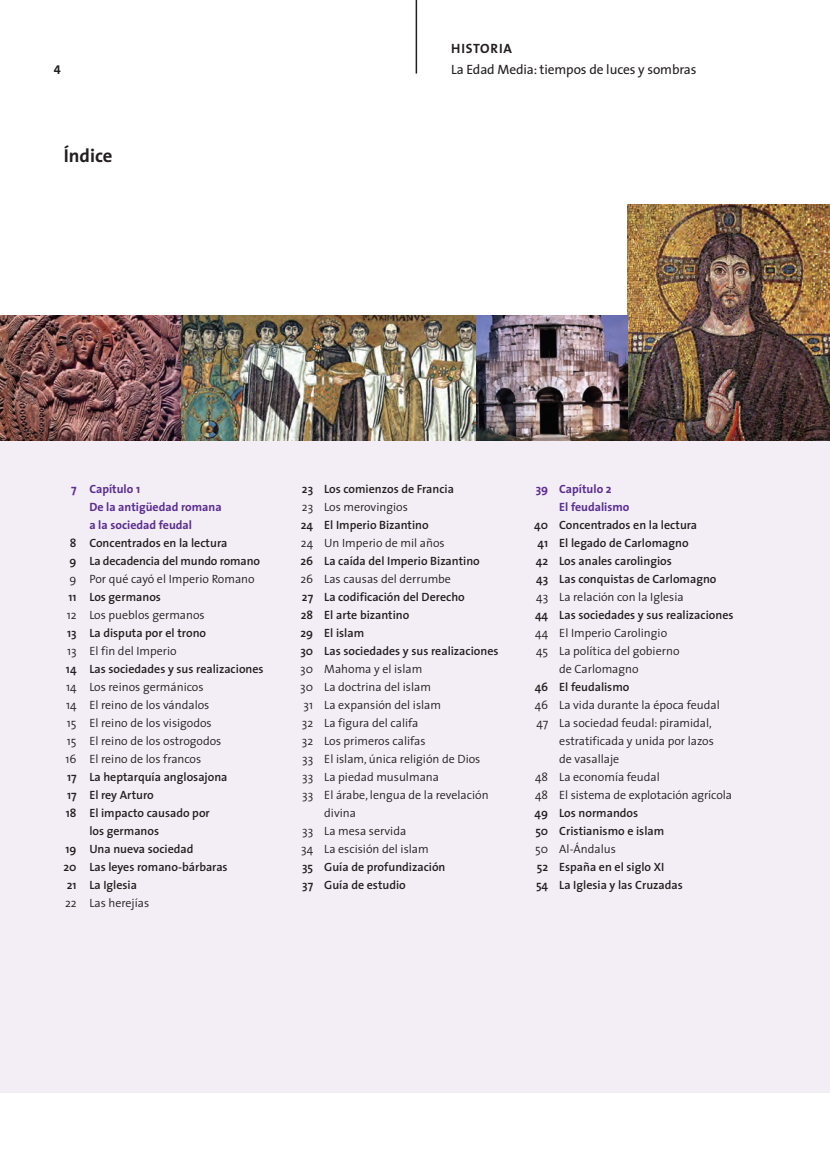
<style>
.page{position:relative;width:830px;height:1170px;background:#fff}
.page>*{position:absolute;margin:0;border:0;box-sizing:border-box;transform-origin:0 0}
.t1{font:700 18.75px "The Sans";color:#231f20}
.t2{font:13.5px "The Sans";letter-spacing:-.01em;color:#231f20}
.t3{font:700 13.5px "The Sans";letter-spacing:.06em;color:#231f20}
.t4{font:12.75px "The Sans Bold Expert";color:#231f20}
.t5{font:300 12px/18px "The Sans";color:#231f20}
.t6{font:600 12px/18px "The Sans";color:#231f20}
.t7{font:700 12px/18px "The Sans";color:#5b2e91}
</style>
<div class="page">
<img style="left:627px;top:204px;width:202px;height:237px">
<img style="left:475px;top:315px;width:152px;height:126px">
<img style="left:0;top:315px;width:181px;height:126px">
<img style="left:181px;top:315px;width:294px;height:126px">
<hr style="left:415px;top:0;width:2px;height:74px;background:#231f20">
<div style="left:0;top:441px;width:829px;height:651px;background:#f3edf5"></div>
<p class="t4" style="left:54px;top:65px;width:9px">4</p>
<h1 class="t1" style="left:64px;top:148px;width:50px">Índice</h1>
<p class="t3" style="left:451px;top:43px;width:62px">HISTORIA</p>
<p class="t2" style="left:451px;top:64px;width:247px">La Edad Media: tiempos de luces y sombras</p>
<p class="t7" style="left:71px;top:481px;width:7px">7</p>
<p class="t6" style="left:70px;top:535px;width:8px">8<br>9</p>
<p class="t5" style="left:70px;top:571px;width:8px">9</p>
<p class="t6" style="left:68px;top:589px;width:10px">11</p>
<p class="t5" style="left:67px;top:607px;width:11px">12</p>
<p class="t6" style="left:67px;top:625px;width:11px">13</p>
<p class="t5" style="left:67px;top:643px;width:11px">13</p>
<p class="t6" style="left:66px;top:661px;width:12px">14</p>
<p class="t5" style="left:66px;top:679px;width:13px;text-align:justify">14<br>14<br>15<br>15<br>16</p>
<p class="t6" style="left:66px;top:769px;width:12px;text-align:justify">17<br>17<br>18</p>
<p class="t6" style="left:63px;top:841px;width:15px;text-align:justify">19<br>20<br>21</p>
<p class="t5" style="left:65px;top:895px;width:13px">22</p>
<p class="t7" style="left:89px;top:481px;width:134px">Capítulo 1<br>De la antigüedad romana a la sociedad feudal</p>
<p class="t6" style="left:89px;top:535px;width:172px">Concentrados en la lectura<br>La decadencia del mundo romano</p>
<p class="t5" style="left:89px;top:571px;width:167px">Por qué cayó el Imperio Romano</p>
<p class="t6" style="left:89px;top:589px;width:73px">Los germanos</p>
<p class="t5" style="left:89px;top:607px;width:117px">Los pueblos germanos</p>
<p class="t6" style="left:89px;top:625px;width:118px">La disputa por el trono</p>
<p class="t5" style="left:89px;top:643px;width:89px">El fin del Imperio</p>
<p class="t6" style="left:89px;top:661px;width:176px">Las sociedades y sus realizaciones</p>
<p class="t5" style="left:89px;top:679px;width:133px">Los reinos germánicos<br>El reino de los vándalos<br>El reino de los visigodos<br>El reino de los ostrogodos<br>El reino de los francos</p>
<p class="t6" style="left:89px;top:769px;width:140px">La heptarquía anglosajona<br>El rey Arturo<br>El impacto causado por los germanos<br>Una nueva sociedad<br>Las leyes romano-bárbaras<br>La Iglesia</p>
<p class="t5" style="left:89px;top:895px;width:61px">Las herejías</p>
<p class="t6" style="left:302px;top:481px;width:13px">23</p>
<p class="t5" style="left:302px;top:499px;width:13px">23</p>
<p class="t6" style="left:301px;top:517px;width:14px">24</p>
<p class="t5" style="left:301px;top:535px;width:14px">24</p>
<p class="t6" style="left:300px;top:553px;width:14px">26</p>
<p class="t5" style="left:300px;top:571px;width:14px">26</p>
<p class="t6" style="left:300px;top:589px;width:14px;text-align:justify">27<br>28<br>29<br>30</p>
<p class="t5" style="left:300px;top:661px;width:14px;text-align:justify">30<br>30<br>31<br>32<br>32<br>33<br>33<br>33</p>
<p class="t5" style="left:301px;top:823px;width:14px">33<br>34</p>
<p class="t6" style="left:302px;top:859px;width:13px">35<br>37</p>
<p class="t6" style="left:324px;top:481px;width:131px">Los comienzos de Francia</p>
<p class="t5" style="left:324px;top:499px;width:85px">Los merovingios</p>
<p class="t6" style="left:324px;top:517px;width:106px">El Imperio Bizantino</p>
<p class="t5" style="left:324px;top:535px;width:122px">Un Imperio de mil años</p>
<p class="t6" style="left:324px;top:553px;width:157px">La caída del Imperio Bizantino</p>
<p class="t5" style="left:324px;top:571px;width:128px">Las causas del derrumbe</p>
<p class="t6" style="left:324px;top:589px;width:176px">La codificación del Derecho<br>El arte bizantino<br>El islam<br>Las sociedades y sus realizaciones</p>
<p class="t5" style="left:324px;top:661px;width:166px">Mahoma y el islam<br>La doctrina del islam<br>La expansión del islam<br>La figura del califa<br>Los primeros califas<br>El islam, única religión de Dios<br>La piedad musulmana<br>El árabe, lengua de la revelación divina<br>La mesa servida<br>La escisión del islam</p>
<p class="t6" style="left:324px;top:859px;width:123px">Guía de profundización<br>Guía de estudio</p>
<p class="t7" style="left:535px;top:481px;width:14px">39</p>
<p class="t6" style="left:534px;top:517px;width:15px;text-align:justify">40<br>41<br>42<br>43</p>
<p class="t5" style="left:536px;top:589px;width:14px">43</p>
<p class="t6" style="left:534px;top:607px;width:15px">44</p>
<p class="t5" style="left:535px;top:625px;width:14px">44<br>45</p>
<p class="t6" style="left:534px;top:679px;width:15px">46</p>
<p class="t5" style="left:534px;top:697px;width:15px">46<br>47</p>
<p class="t5" style="left:535px;top:769px;width:15px">48<br>48</p>
<p class="t6" style="left:534px;top:805px;width:15px">49<br>50</p>
<p class="t5" style="left:535px;top:841px;width:14px">50</p>
<p class="t6" style="left:536px;top:859px;width:14px">52<br>54</p>
<p class="t7" style="left:559px;top:481px;width:72px">Capítulo 2<br>El feudalismo</p>
<p class="t6" style="left:559px;top:517px;width:159px">Concentrados en la lectura<br>El legado de Carlomagno<br>Los anales carolingios<br>Las conquistas de Carlomagno</p>
<p class="t5" style="left:559px;top:589px;width:126px">La relación con la Iglesia</p>
<p class="t6" style="left:559px;top:607px;width:176px">Las sociedades y sus realizaciones</p>
<p class="t5" style="left:559px;top:625px;width:122px">El Imperio Carolingio<br>La política del gobierno de Carlomagno</p>
<p class="t6" style="left:559px;top:679px;width:72px">El feudalismo</p>
<p class="t5" style="left:559px;top:697px;width:174px">La vida durante la época feudal<br>La sociedad feudal: piramidal, estratificada y unida por lazos<br>de vasallaje<br>La economía feudal<br>El sistema de explotación agrícola</p>
<p class="t6" style="left:559px;top:805px;width:106px">Los normandos<br>Cristianismo e islam</p>
<p class="t5" style="left:559px;top:841px;width:58px">Al-Ándalus</p>
<p class="t6" style="left:559px;top:859px;width:125px">España en el siglo XI<br>La Iglesia y las Cruzadas</p>
</div>
